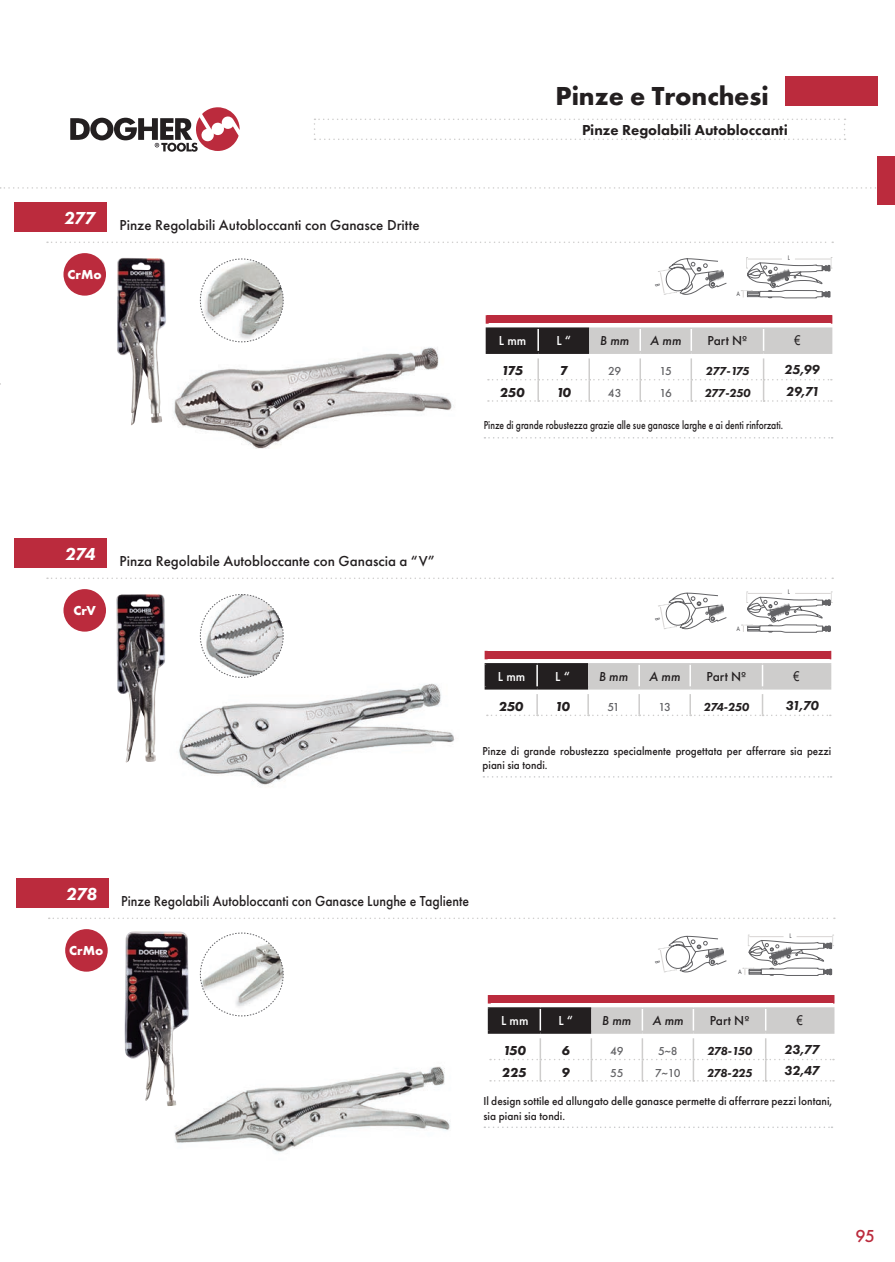
<style>
.page{position:relative;width:895px;height:1262px;background:#fff}
.page>*{position:absolute;margin:0;border:0;box-sizing:border-box;transform-origin:0 0}
.t1{font:700 27px "Futura PT";color:#231f20}
.t2{font:italic 800 18px "Futura PT";letter-spacing:-.025em;color:#fff}
.t3{font:500 18px "Futura PT";color:#bb2b3d}
.t4{font:500 15px "Futura PT";color:#231f20}
.t5{font:500 15px "Futura PT";color:#231f20;scale:.92 1}
.t6{font:800 15px "Futura PT";color:#231f20}
.t7{font:italic 800 13.5px "Futura PT";letter-spacing:-.025em;color:#231f20}
.t8{font:italic 700 13.5px "Futura PT";color:#231f20}
.t9{font:italic 500 13.5px "Futura PT";color:#231f20}
.t10{font:500 13.5px "Futura PT";color:#231f20}
.t11{font:500 13.5px "Futura PT";color:#fff}
.t12{font:700 13.5px "Futura PT";color:#fff}
.t13{font:13.5px "Arial";color:#231f20;scale:.8 1}
.t14{font:500 12px/14.4px "Futura PT";color:#231f20;scale:.95 1}
.t15{font:500 12px/14.4px "Futura PT";color:#231f20;scale:.93 1}
.t16{font:500 12px "Futura PT";color:#231f20;scale:.8 1}
.t17{font:italic 800 12px "Futura PT";letter-spacing:-.035em;color:#231f20}
.t18{font:500 12px "Futura PT";letter-spacing:-.075em;color:#636366}
.t19{font:500 6.9px "Futura PT";color:#636366;scale:.8 1}
</style>
<div class="page">
<svg style="left:314px;top:119px;width:531px;height:21px"></svg>
<div style="left:785px;top:77px;width:93px;height:29px;background:#bb2b3d"></div>
<svg style="left:70px;top:107px;width:170px;height:45px"></svg>
<svg style="left:0;top:187px;width:878px;height:2px"></svg>
<div style="left:878px;top:156px;width:17px;height:49px;background:#bb2b3d"></div>
<img style="left:174px;top:1066px;width:276px;height:87px">
<div style="left:16px;top:878px;width:92px;height:29px;background:#bb2b3d"></div>
<svg style="left:49px;top:917px;width:786px;height:2px"></svg>
<div style="left:65px;top:929px;width:43px;height:42px;background:#bb2b3d;border-radius:50%"></div>
<hr style="left:488px;top:1030px;width:52px;height:3px;background:#231f20">
<hr style="left:540px;top:1030px;width:51px;height:3px;background:#231f20">
<hr style="left:591px;top:1030px;width:51px;height:3px;background:#cecdcc">
<hr style="left:642px;top:1030px;width:51px;height:3px;background:#cecdcc">
<hr style="left:693px;top:1030px;width:73px;height:3px;background:#cecdcc">
<svg style="left:488px;top:995px;width:346px;height:37px"></svg>
<hr style="left:766px;top:1030px;width:68px;height:3px;background:#cecdcc">
<svg style="left:490px;top:1038px;width:344px;height:43px"></svg>
<img style="left:173px;top:347px;width:281px;height:102px">
<div style="left:14px;top:202px;width:93px;height:29px;background:#bb2b3d"></div>
<svg style="left:47px;top:241px;width:786px;height:2px"></svg>
<div style="left:63px;top:253px;width:43px;height:43px;background:#bb2b3d;border-radius:50%"></div>
<img style="left:117px;top:258px;width:49px;height:167px">
<hr style="left:486px;top:351px;width:52px;height:3px;background:#231f20">
<hr style="left:538px;top:351px;width:51px;height:3px;background:#231f20">
<hr style="left:589px;top:351px;width:51px;height:3px;background:#cecdcc">
<hr style="left:640px;top:351px;width:51px;height:3px;background:#cecdcc">
<hr style="left:691px;top:351px;width:73px;height:3px;background:#cecdcc">
<svg style="left:486px;top:315px;width:346px;height:37px;background:#ae8e91"></svg>
<hr style="left:764px;top:351px;width:68px;height:3px;background:#cecdcc">
<svg style="left:488px;top:358px;width:344px;height:44px"></svg>
<img style="left:178px;top:683px;width:277px;height:104px">
<hr style="left:485px;top:686px;width:52px;height:3px;background:#231f20">
<hr style="left:537px;top:686px;width:51px;height:3px;background:#231f20">
<hr style="left:588px;top:686px;width:51px;height:3px;background:#cecdcc">
<hr style="left:639px;top:686px;width:51px;height:3px;background:#cecdcc">
<hr style="left:690px;top:686px;width:72px;height:3px;background:#cecdcc">
<svg style="left:485px;top:651px;width:346px;height:36px;background:#ae8c90"></svg>
<hr style="left:762px;top:686px;width:69px;height:3px;background:#cecdcc">
<svg style="left:487px;top:694px;width:344px;height:22px"></svg>
<svg style="left:47px;top:577px;width:786px;height:2px"></svg>
<div style="left:14px;top:538px;width:93px;height:29px;background:#bb2b3d"></div>
<svg style="left:200px;top:594px;width:84px;height:84px"></svg>
<div style="left:63px;top:589px;width:43px;height:42px;background:#bb2b3d;border-radius:50%"></div>
<svg style="left:200px;top:258px;width:84px;height:85px"></svg>
<img style="left:116px;top:594px;width:49px;height:168px">
<img style="left:125px;top:931px;width:64px;height:175px">
<svg style="left:200px;top:932px;width:84px;height:84px"></svg>
<svg style="left:484px;top:1126px;width:348px;height:2px"></svg>
<svg style="left:484px;top:437px;width:349px;height:1px"></svg>
<svg style="left:483px;top:776px;width:348px;height:1px"></svg>
<svg style="left:741px;top:257px;width:91px;height:41px"></svg>
<svg style="left:658px;top:258px;width:69px;height:37px"></svg>
<svg style="left:742px;top:935px;width:92px;height:41px"></svg>
<svg style="left:658px;top:936px;width:69px;height:36px"></svg>
<svg style="left:741px;top:591px;width:91px;height:41px"></svg>
<svg style="left:658px;top:593px;width:69px;height:36px"></svg>
<p class="t2" style="left:64px;top:207px;width:33px">277</p>
<p class="t12" style="left:68px;top:266px;width:36px">CrMo</p>
<p class="t4" style="left:119px;top:216px;width:302px">Pinze Regolabili Autobloccanti con Ganasce Dritte</p>
<p class="t2" style="left:65px;top:543px;width:32px">274</p>
<p class="t12" style="left:74px;top:602px;width:24px">CrV</p>
<p class="t4" style="left:119px;top:552px;width:317px">Pinza Regolabile Autobloccante con Ganascia a “V”</p>
<h1 class="t1" style="left:555px;top:78px;width:215px">Pinze e Tronchesi</h1>
<p class="t6" style="left:582px;top:121px;width:207px">Pinze Regolabili Autobloccanti</p>
<p class="t19" style="left:788px;top:253px;width:4px">L</p>
<p class="t11" style="left:499px;top:333px;width:29px">L mm</p>
<p class="t11" style="left:556px;top:333px;width:16px">L “</p>
<p class="t9" style="left:600px;top:332px;width:31px">B mm</p>
<p class="t9" style="left:650px;top:332px;width:32px">A mm</p>
<p class="t10" style="left:708px;top:333px;width:41px">Part Nº</p>
<p class="t13" style="left:795px;top:332px;width:9px">€</p>
<p class="t8" style="left:501px;top:363px;width:23px">175</p>
<p class="t8" style="left:560px;top:363px;width:10px">7</p>
<p class="t18" style="left:608px;top:364px;width:15px">29</p>
<p class="t18" style="left:660px;top:364px;width:14px">15</p>
<p class="t17" style="left:706px;top:364px;width:45px">277-175</p>
<p class="t8" style="left:500px;top:384px;width:26px">250</p>
<p class="t8" style="left:556px;top:384px;width:16px">10</p>
<p class="t18" style="left:608px;top:386px;width:15px">43</p>
<p class="t18" style="left:660px;top:386px;width:14px">16</p>
<p class="t17" style="left:704px;top:386px;width:48px">277-250</p>
<p class="t7" style="left:784px;top:361px;width:37px">25,99</p>
<p class="t7" style="left:786px;top:383px;width:35px">29,71</p>
<p class="t16" style="left:484px;top:418px;width:376px">Pinze di grande robustezza grazie alle sue ganasce larghe e ai denti rinforzati.</p>
<p class="t19" style="left:788px;top:588px;width:4px">L</p>
<p class="t11" style="left:498px;top:668px;width:29px">L mm</p>
<p class="t11" style="left:555px;top:668px;width:16px">L “</p>
<p class="t9" style="left:599px;top:668px;width:31px">B mm</p>
<p class="t9" style="left:649px;top:668px;width:32px">A mm</p>
<p class="t10" style="left:706px;top:668px;width:41px">Part Nº</p>
<p class="t13" style="left:793px;top:667px;width:9px">€</p>
<p class="t8" style="left:499px;top:698px;width:26px">250</p>
<p class="t8" style="left:555px;top:698px;width:16px">10</p>
<p class="t18" style="left:608px;top:700px;width:14px">51</p>
<p class="t18" style="left:658px;top:700px;width:14px">13</p>
<p class="t17" style="left:704px;top:699px;width:47px">274-250</p>
<p class="t7" style="left:786px;top:697px;width:34px">31,70</p>
<p class="t15" style="left:483px;top:743px;width:376px">Pinze di grande robustezza specialmente progettata per afferrare sia pezzi piani sia tondi.</p>
<p class="t2" style="left:66px;top:882px;width:33px">278</p>
<p class="t12" style="left:69px;top:942px;width:36px">CrMo</p>
<p class="t5" style="left:121px;top:892px;width:380px">Pinze Regolabili Autobloccanti con Ganasce Lunghe e Tagliente</p>
<p class="t19" style="left:789px;top:931px;width:4px">L</p>
<p class="t11" style="left:501px;top:1012px;width:29px">L mm</p>
<p class="t11" style="left:558px;top:1012px;width:16px">L “</p>
<p class="t9" style="left:602px;top:1012px;width:31px">B mm</p>
<p class="t9" style="left:652px;top:1012px;width:32px">A mm</p>
<p class="t10" style="left:710px;top:1012px;width:41px">Part Nº</p>
<p class="t13" style="left:797px;top:1011px;width:9px">€</p>
<p class="t8" style="left:503px;top:1042px;width:24px">150</p>
<p class="t8" style="left:562px;top:1042px;width:10px">6</p>
<p class="t18" style="left:610px;top:1044px;width:15px">49</p>
<p class="t18" style="left:658px;top:1044px;width:21px">5~8</p>
<p class="t17" style="left:707px;top:1044px;width:46px">278-150</p>
<p class="t8" style="left:502px;top:1064px;width:26px">225</p>
<p class="t8" style="left:562px;top:1064px;width:10px">9</p>
<p class="t18" style="left:610px;top:1065px;width:15px">55</p>
<p class="t18" style="left:655px;top:1065px;width:27px">7~10</p>
<p class="t17" style="left:707px;top:1065px;width:47px">278-225</p>
<p class="t7" style="left:784px;top:1041px;width:37px">23,77</p>
<p class="t7" style="left:784px;top:1062px;width:37px">32,47</p>
<p class="t14" style="left:484px;top:1094px;width:368px">Il design sottile ed allungato delle ganasce permette di afferrare pezzi lontani, sia piani sia tondi.</p>
<h2 class="t3" style="left:855px;top:1225px;width:21px">95</h2>
</div>
